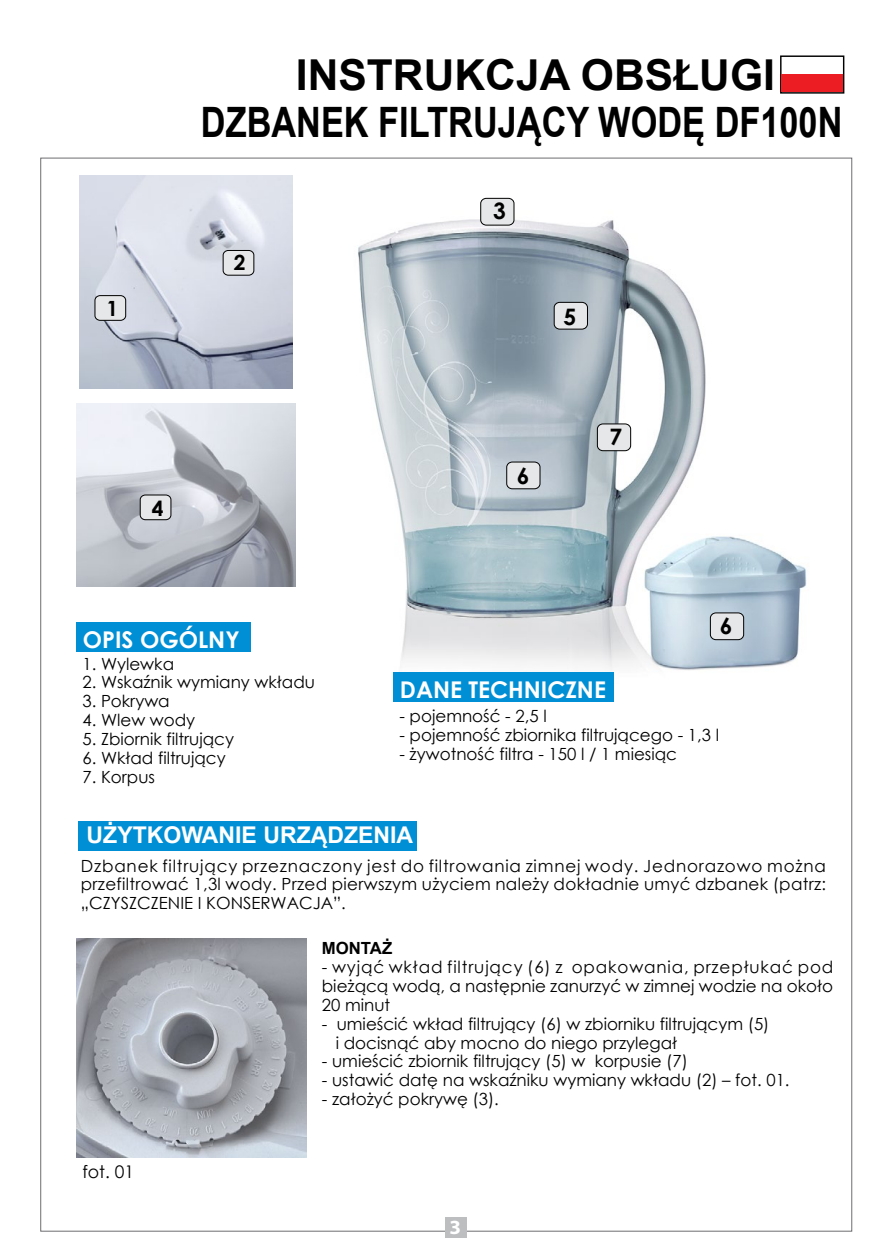
<style>
.page{position:relative;width:893px;height:1259px;background:#fff}
.page>*{position:absolute;margin:0;border:0;box-sizing:border-box;transform-origin:0 0}
.t1{font:700 42.6px "Arial";color:#000}
.t2{font:700 42px "Arial";color:#000;scale:.82 1}
.t3{font:700 23.1px "Century Gothic";color:#fff}
.t4{font:700 23.1px "Arial";color:#fff}
.t5{font:700 22.8px "Century Gothic";color:#000}
.t6{font:700 21px "Century Gothic";color:#000}
.t7{font:700 20.1px "Myriad Pro";color:#fff;scale:1.04 1}
.t8{font:17.4px "Century Gothic";color:#000}
.t9{font:16.8px/18.9px "Century Gothic";color:#000;text-align:justify}
.t10{font:700 16.8px "Arial";color:#000}
</style>
<div class="page">
<img style="left:358px;top:197px;width:449px;height:501px">
<img style="left:80px;top:175px;width:213px;height:214px">
<img style="left:77px;top:403px;width:219px;height:184px">
<div style="left:77px;top:623px;width:174px;height:29px;background:#008fd5"></div>
<div style="left:78px;top:820px;width:338px;height:30px;background:#008fd5"></div>
<div style="left:394px;top:672px;width:220px;height:30px;background:#008fd5"></div>
<div style="left:95px;top:296px;width:31px;height:24px;background:#e6e7e8;border-radius:5px"></div>
<div style="left:95px;top:295px;width:31px;height:26px;border:1px solid #000;border-radius:5px"></div>
<div style="left:140px;top:495px;width:31px;height:25px;background:#e6e7e8;border-radius:5px"></div>
<div style="left:140px;top:495px;width:31px;height:25px;border:1px solid #000;border-radius:5px"></div>
<div style="left:554px;top:302px;width:33px;height:27px;background:#e6e7e8;border-radius:5px"></div>
<div style="left:554px;top:302px;width:34px;height:27px;border:1px solid #000;border-radius:5px"></div>
<div style="left:597px;top:424px;width:34px;height:27px;background:#e6e7e8;border-radius:5px"></div>
<div style="left:597px;top:423px;width:34px;height:28px;border:1px solid #000;border-radius:5px"></div>
<div style="left:710px;top:613px;width:34px;height:26px;background:#e6e7e8;border-radius:5px"></div>
<div style="left:710px;top:612px;width:34px;height:28px;border:1px solid #000;border-radius:5px"></div>
<div style="left:507px;top:462px;width:33px;height:27px;background:#e6e7e8;border-radius:5px"></div>
<div style="left:506px;top:462px;width:34px;height:27px;border:1px solid #000;border-radius:5px"></div>
<div style="left:481px;top:198px;width:33px;height:27px;background:#e6e7e8;border-radius:5px"></div>
<div style="left:480px;top:198px;width:34px;height:27px;border:1px solid #000;border-radius:5px"></div>
<div style="left:223px;top:250px;width:31px;height:25px;background:#e6e7e8;border-radius:5px"></div>
<div style="left:223px;top:250px;width:31px;height:25px;border:1px solid #000;border-radius:5px"></div>
<div style="left:780px;top:55px;width:64px;height:39px;border:1px solid #000"></div>
<div style="left:781px;top:75px;width:62px;height:17px;background:#ed1d24"></div>
<div style="left:445px;top:1217px;width:22px;height:20px;background:#bcbec0"></div>
<img style="left:77px;top:939px;width:229px;height:218px">
<h1 class="t1" style="left:296px;top:47px;width:481px">INSTRUKCJA OBSŁUGI</h1>
<h2 class="t2" style="left:201px;top:95px;width:784px">DZBANEK FILTRUJĄCY WODĘ DF100N</h2>
<p class="t6" style="left:107px;top:295px;width:13px">1</p>
<p class="t6" style="left:234px;top:249px;width:13px">2</p>
<p class="t6" style="left:152px;top:495px;width:13px">4</p>
<h3 class="t3" style="left:83px;top:625px;width:158px">OPIS OGÓLNY</h3>
<p class="t9" style="left:82px;top:654px;width:93px">1. Wylewka</p>
<p class="t9" style="left:82px;top:672px;width:234px">2. Wskaźnik wymiany wkładu</p>
<p class="t9" style="left:82px;top:691px;width:89px">3. Pokrywa</p>
<p class="t9" style="left:82px;top:710px;width:114px">4. Wlew wody</p>
<p class="t9" style="left:82px;top:729px;width:153px">5. Zbiornik filtrujący</p>
<p class="t9" style="left:82px;top:748px;width:145px">6. Wkład filtrujący</p>
<p class="t9" style="left:82px;top:767px;width:74px">7. Korpus</p>
<h3 class="t5" style="left:493px;top:196px;width:14px">3</h3>
<h3 class="t5" style="left:563px;top:302px;width:14px">5</h3>
<h3 class="t5" style="left:517px;top:461px;width:14px">6</h3>
<h3 class="t5" style="left:610px;top:422px;width:14px">7</h3>
<h3 class="t5" style="left:720px;top:611px;width:14px">6</h3>
<h3 class="t3" style="left:400px;top:675px;width:208px">DANE TECHNICZNE</h3>
<p class="t9" style="left:399px;top:706px;width:149px">- pojemność - 2,5 l</p>
<p class="t9" style="left:399px;top:725px;width:321px">- pojemność zbiornika filtrującego - 1,3 l</p>
<p class="t9" style="left:399px;top:744px;width:279px">- żywotność filtra - 150 l / 1 miesiąc</p>
<h3 class="t4" style="left:87px;top:820px;width:328px">UŻYTKOWANIE URZĄDZENIA</h3>
<p class="t9" style="left:81px;top:855px;width:747px">Dzbanek filtrujący przeznaczony jest do filtrowania zimnej wody. Jednorazowo można przefiltrować 1,3l wody. Przed pierwszym użyciem należy dokładnie umyć dzbanek (patrz: „CZYSZCZENIE I KONSERWACJA”.</p>
<p class="t10" style="left:322px;top:937px;width:72px">MONTAŻ</p>
<p class="t9" style="left:322px;top:957px;width:513px">- wyjąć wkład filtrujący (6) z opakowania, przepłukać pod bieżącą wodą, a następnie zanurzyć w zimnej wodzie na około 20 minut</p>
<p class="t9" style="left:336px;top:1014px;width:435px;text-indent:-14px">- umieścić wkład filtrujący (6) w zbiorniku filtrującym (5) i docisnąć aby mocno do niego przylegał</p>
<p class="t9" style="left:322px;top:1051px;width:367px">- umieścić zbiornik filtrujący (5) w korpusie (7)</p>
<p class="t9" style="left:322px;top:1070px;width:469px">- ustawić datę na wskaźniku wymiany wkładu (2) – fot. 01.</p>
<p class="t9" style="left:322px;top:1089px;width:179px">- założyć pokrywę (3).</p>
<p class="t8" style="left:82px;top:1159px;width:53px">fot. 01</p>
<p class="t7" style="left:449px;top:1214px;width:13px">3</p>
</div>
